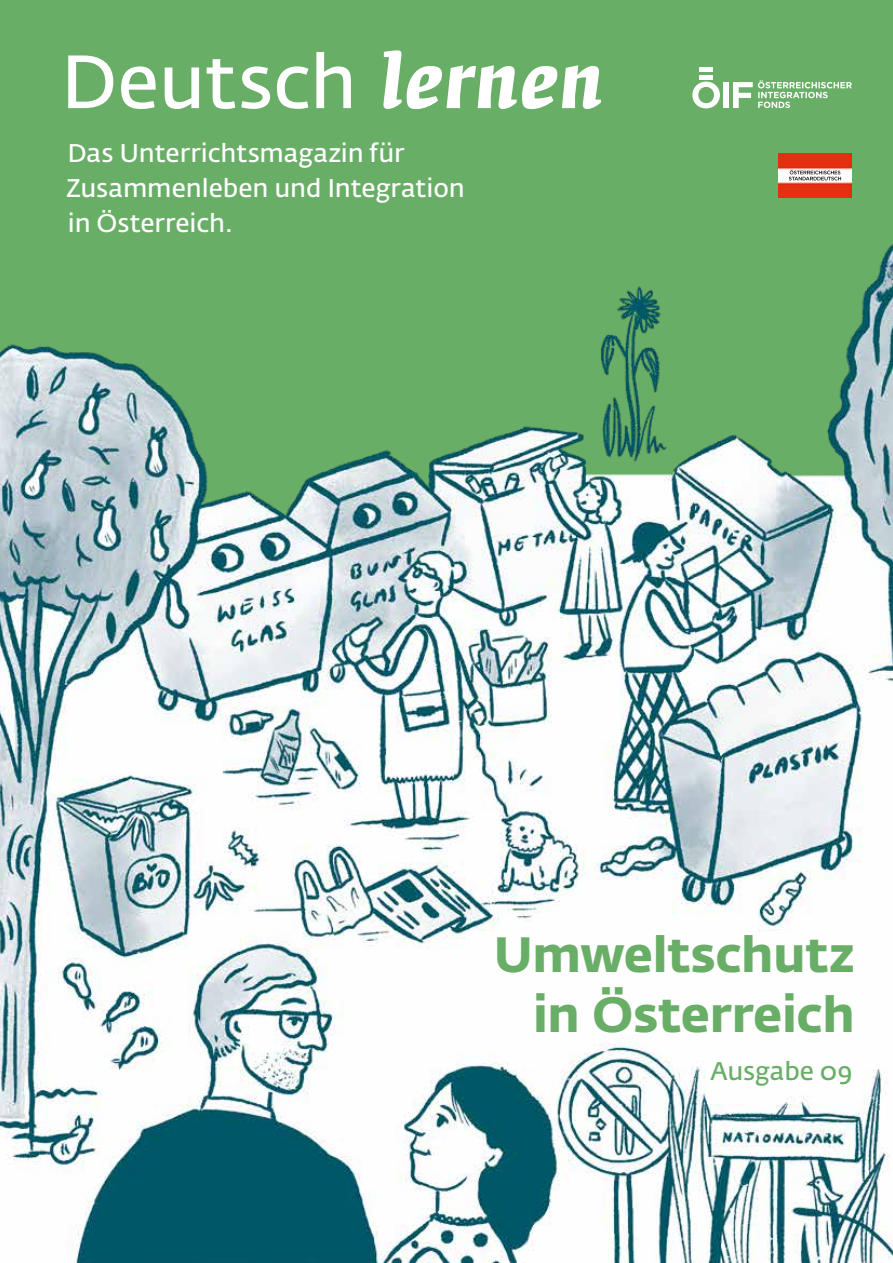
<style>
.page{position:relative;width:893px;height:1263px;background:#fff}
.page>*{position:absolute;margin:0;border:0;box-sizing:border-box;transform-origin:0 0}
.t1{font:600 74.4px "Fedra Sans Alt Std";letter-spacing:-.005em;color:#fff}
.t2{font:700 49.05px/60px "Fedra Sans Alt Std";letter-spacing:-.005em;color:#69ae67;text-align:right}
.t3{font:600 25.35px/35px "Fedra Sans Alt Std";letter-spacing:-.005em;color:#fff}
.t4{font:600 25.35px "Fedra Sans Alt Std";letter-spacing:-.005em;color:#69ae67}
.s1{font-family:"Fedra Serif A Pro";font-weight:700;font-style:italic;font-size:75.9px}
</style>
<div class="page">
<img style="left:0;top:0;width:893px;height:1263px">
<svg style="left:692px;top:82px;width:28px;height:26px"></svg>
<div style="left:723px;top:82px;width:6px;height:26px;background:#fff"></div>
<hr style="left:699px;top:75px;width:14px;height:4px;background:#fff">
<div style="left:699px;top:67px;width:14px;height:5px;background:#fff"></div>
<svg style="left:733px;top:80px;width:119px;height:28px"></svg>
<img style="left:778px;top:154px;width:74px;height:43px">
<img style="left:790px;top:170px;width:50px;height:4px">
<img style="left:789px;top:177px;width:52px;height:3px">
<h1 class="t1" style="left:61px;top:36px;width:544px">Deutsch <span class="s1">lernen</span></h1>
<p class="t3" style="left:66px;top:136px;width:400px">Das Unterrichtsmagazin für<br>Zusammenleben und Integration in Österreich.</p>
<h2 class="t2" style="left:494px;top:925px;width:363px">Umweltschutz in Österreich</h2>
<p class="t4" style="left:710px;top:1055px;width:144px">Ausgabe 09</p>
</div>
